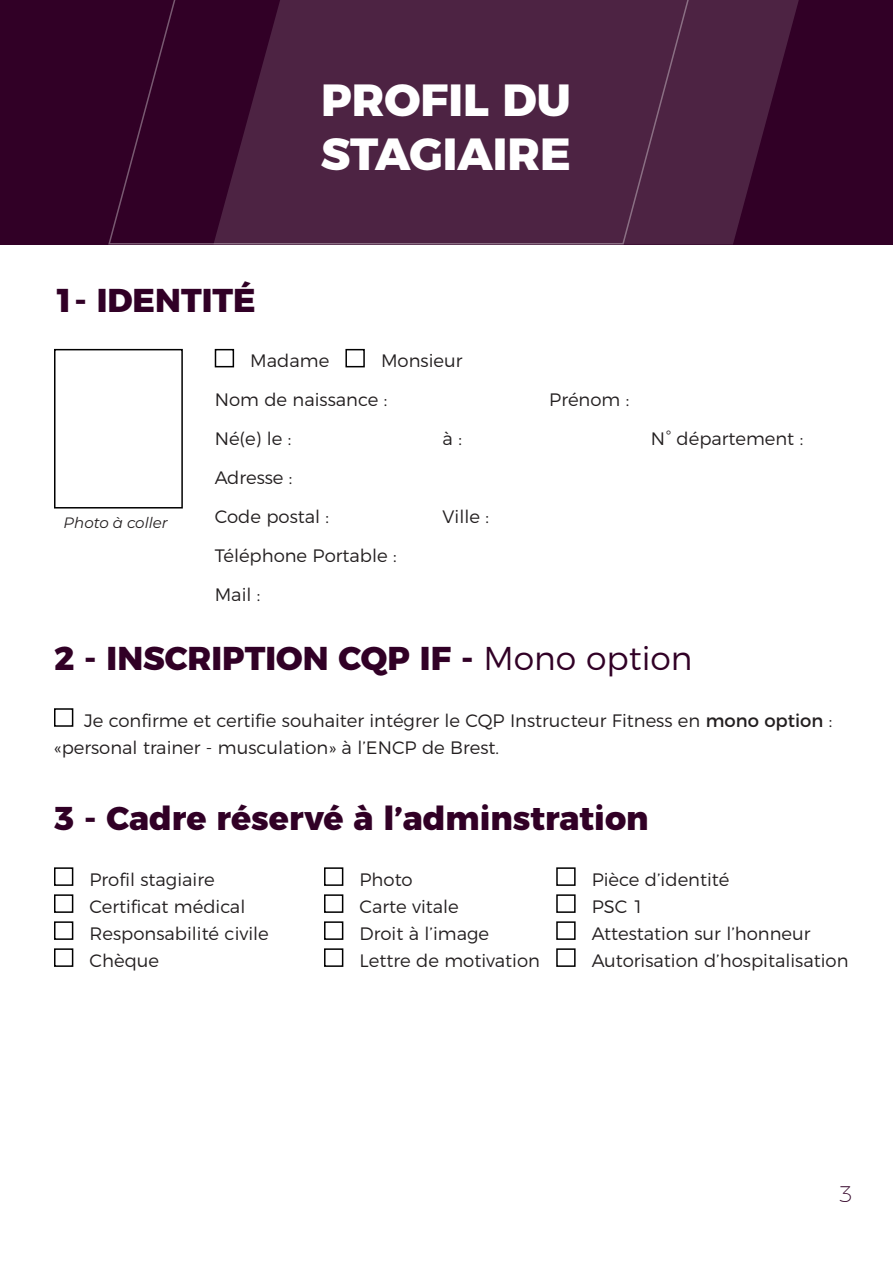
<style>
.page{position:relative;width:893px;height:1263px;background:#fff}
.page>*{position:absolute;margin:0;border:0;box-sizing:border-box;transform-origin:0 0}
.t1{font:800 45px "Montserrat";color:#fff}
.t2{font:800 33px "Montserrat";color:#310026}
.t3{font:200 22.5px "Montserrat";color:#310026}
.t4{font:300 18px/27px "Montserrat";color:#231f20}
.t5{font:italic 15px "Montserrat";color:#231f20}
.s1{font-weight:300}
.s2{font-weight:400}
</style>
<div class="page">
<div style="left:0;top:0;width:893px;height:244px;background:#310026"></div>
<svg style="left:107px;top:0;width:786px;height:245px"></svg>
<div style="left:215px;top:349px;width:19px;height:18px;border:2px solid #000"></div>
<div style="left:345px;top:349px;width:20px;height:18px;border:2px solid #000"></div>
<div style="left:54px;top:349px;width:129px;height:159px;border:2px solid #000"></div>
<div style="left:54px;top:708px;width:19px;height:19px;border:2px solid #000"></div>
<div style="left:54px;top:867px;width:19px;height:19px;border:2px solid #000"></div>
<div style="left:324px;top:867px;width:19px;height:19px;border:2px solid #000"></div>
<div style="left:556px;top:867px;width:20px;height:19px;border:2px solid #000"></div>
<div style="left:54px;top:894px;width:19px;height:19px;border:2px solid #000"></div>
<div style="left:324px;top:894px;width:19px;height:19px;border:2px solid #000"></div>
<div style="left:556px;top:894px;width:20px;height:19px;border:2px solid #000"></div>
<div style="left:54px;top:921px;width:19px;height:19px;border:2px solid #000"></div>
<div style="left:324px;top:921px;width:19px;height:19px;border:2px solid #000"></div>
<div style="left:556px;top:921px;width:20px;height:19px;border:2px solid #000"></div>
<div style="left:54px;top:948px;width:19px;height:19px;border:2px solid #000"></div>
<div style="left:324px;top:948px;width:19px;height:19px;border:2px solid #000"></div>
<div style="left:556px;top:948px;width:20px;height:19px;border:2px solid #000"></div>
<p class="t2" style="left:54px;top:273px;width:203px">1- IDENTITÉ</p>
<p class="t1" style="left:321px;top:63px;width:251px">PROFIL DU</p>
<p class="t1" style="left:321px;top:117px;width:252px">STAGIAIRE</p>
<p class="t5" style="left:63px;top:512px;width:106px">Photo à coller</p>
<p class="t4" style="left:250px;top:346px;width:80px">Madame</p>
<p class="t4" style="left:381px;top:346px;width:83px">Monsieur</p>
<p class="t4" style="left:215px;top:385px;width:174px">Nom de naissance :</p>
<p class="t4" style="left:549px;top:385px;width:82px">Prénom :</p>
<p class="t4" style="left:215px;top:424px;width:78px">Né(e) le :</p>
<p class="t4" style="left:443px;top:424px;width:21px">à :</p>
<p class="t4" style="left:651px;top:424px;width:154px">N° département :</p>
<p class="t4" style="left:215px;top:463px;width:79px">Adresse :</p>
<p class="t4" style="left:215px;top:502px;width:116px">Code postal :</p>
<p class="t4" style="left:443px;top:502px;width:48px">Ville :</p>
<p class="t4" style="left:215px;top:541px;width:183px">Téléphone Portable :</p>
<p class="t4" style="left:215px;top:580px;width:47px">Mail :</p>
<p class="t2" style="left:54px;top:631px;width:640px">2 - INSCRIPTION CQP IF - <span class="s1">Mono option</span></p>
<p class="t4" style="left:54px;top:705px;width:780px;text-indent:30px">Je confirme et certifie souhaiter intégrer le CQP Instructeur Fitness en <span class="s2">mono option</span> : «personal trainer - musculation» à l’ENCP de Brest.</p>
<p class="t2" style="left:54px;top:790px;width:596px">3 - Cadre réservé à l’adminstration</p>
<p class="t4" style="left:90px;top:864px;width:127px">Profil stagiaire</p>
<p class="t4" style="left:360px;top:864px;width:55px">Photo</p>
<p class="t4" style="left:592px;top:864px;width:139px">Pièce d’identité</p>
<p class="t4" style="left:90px;top:891px;width:157px">Certificat médical</p>
<p class="t4" style="left:360px;top:891px;width:101px">Carte vitale</p>
<p class="t4" style="left:592px;top:891px;width:54px">PSC 1</p>
<p class="t4" style="left:90px;top:918px;width:181px">Responsabilité civile</p>
<p class="t4" style="left:360px;top:918px;width:131px">Droit à l’image</p>
<p class="t4" style="left:592px;top:918px;width:220px">Attestation sur l’honneur</p>
<p class="t4" style="left:90px;top:945px;width:71px">Chèque</p>
<p class="t4" style="left:360px;top:945px;width:182px">Lettre de motivation</p>
<p class="t4" style="left:592px;top:945px;width:258px">Autorisation d’hospitalisation</p>
<p class="t3" style="left:839px;top:1177px;width:15px">3</p>
</div>
